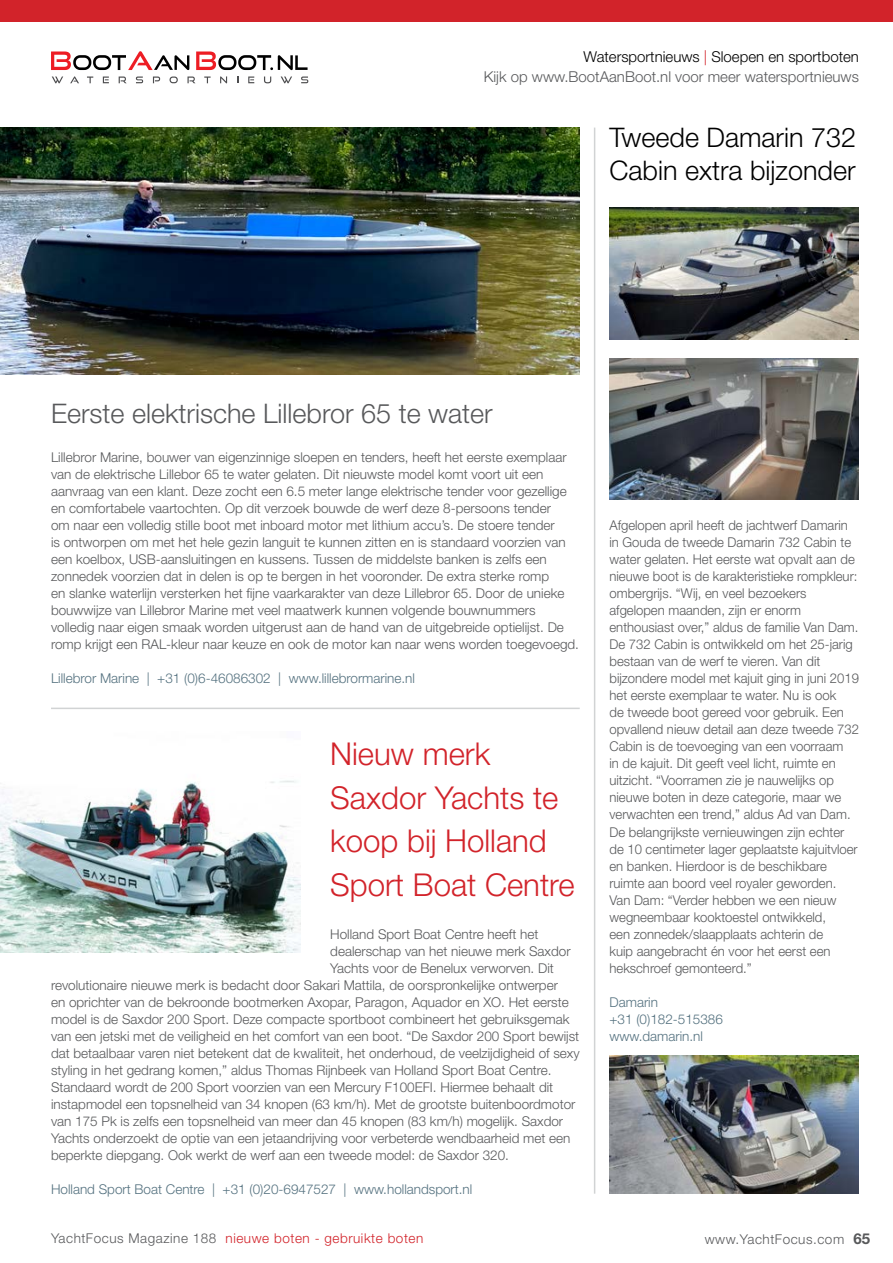
<style>
.page{position:relative;width:893px;height:1263px;background:#fff}
.page>*{position:absolute;margin:0;border:0;box-sizing:border-box;transform-origin:0 0}
.t1{font:300 31.5px/43.5px "Helvetica Neue LT Std";color:#d2232a}
.t2{font:300 27px "Helvetica Neue";color:#58595b}
.t3{font:300 27px/33px "Helvetica Neue";color:#000}
.t4{font:300 15px/20px "Helvetica Neue LT Std";color:#58595b;text-align:right}
.t5{font:300 13.5px/17px "Helvetica Neue";color:#58595b}
.t6{font:300 13.5px/17px "Helvetica Neue";color:#54717f}
.t7{font:300 13.5px "Helvetica Neue LT Std";letter-spacing:.04em;color:#d2232a}
.t8{font:300 13.5px "Helvetica Neue LT Std";letter-spacing:.04em;color:#58595b}
.s1{color:#000}
.s2{color:#d2232a}
.s3{color:#58595b}
.s4{font-weight:700;font-size:15px}
</style>
<div class="page">
<div style="left:0;top:0;width:893px;height:21px;background:#d2232a"></div>
<svg style="left:51px;top:51px;width:138px;height:19px"></svg>
<svg style="left:196px;top:51px;width:112px;height:19px"></svg>
<svg style="left:52px;top:77px;width:11px;height:6px"></svg>
<svg style="left:70px;top:76px;width:9px;height:7px"></svg>
<svg style="left:87px;top:77px;width:6px;height:6px"></svg>
<svg style="left:103px;top:77px;width:6px;height:6px"></svg>
<svg style="left:119px;top:77px;width:7px;height:6px"></svg>
<svg style="left:136px;top:77px;width:7px;height:6px"></svg>
<svg style="left:153px;top:77px;width:7px;height:6px"></svg>
<svg style="left:170px;top:77px;width:8px;height:6px"></svg>
<svg style="left:187px;top:77px;width:8px;height:6px"></svg>
<svg style="left:204px;top:77px;width:7px;height:6px"></svg>
<svg style="left:220px;top:76px;width:7px;height:7px"></svg>
<svg style="left:248px;top:77px;width:6px;height:6px"></svg>
<svg style="left:264px;top:77px;width:7px;height:6px"></svg>
<svg style="left:281px;top:77px;width:11px;height:6px"></svg>
<svg style="left:301px;top:77px;width:7px;height:6px"></svg>
<hr style="left:51px;top:708px;width:529px;height:1px;background:#d1d3d4">
<hr style="left:594px;top:128px;width:1px;height:1066px;background:#d1d3d4">
<img style="left:0;top:128px;width:580px;height:246px">
<img style="left:609px;top:207px;width:250px;height:133px">
<img style="left:609px;top:358px;width:250px;height:142px">
<img style="left:0;top:780px;width:300px;height:172px">
<img style="left:609px;top:1056px;width:250px;height:138px">
<p class="t4" style="left:484px;top:46px;width:377px"><span class="s1">Watersportnieuws</span> <span class="s2">|</span> <span class="s1">Sloepen en sportboten<br></span>Kijk op www.BootAanBoot.nl voor meer watersportnieuws</p>
<h2 class="t3" style="left:609px;top:120px;width:248px">Tweede Damarin 732<br>Cabin extra bijzonder</h2>
<h2 class="t2" style="left:51px;top:397px;width:443px">Eerste elektrische Lillebror 65 te water</h2>
<p class="t5" style="left:51px;top:449px;width:529px">Lillebror Marine, bouwer van eigenzinnige sloepen en tenders, heeft het eerste exemplaar van de elektrische Lillebor 65 te water gelaten. Dit nieuwste model komt voort uit een aanvraag van een klant. Deze zocht een 6.5 meter lange elektrische tender voor gezellige en comfortabele vaartochten. Op dit verzoek bouwde de werf deze 8-persoons tender<br>om naar een volledig stille boot met inboard motor met lithium accu’s. De stoere tender<br>is ontworpen om met het hele gezin languit te kunnen zitten en is standaard voorzien van een koelbox, USB-aansluitingen en kussens. Tussen de middelste banken is zelfs een zonnedek voorzien dat in delen is op te bergen in het vooronder. De extra sterke romp<br>en slanke waterlijn versterken het fijne vaarkarakter van deze Lillebror 65. Door de unieke bouwwijze van Lillebror Marine met veel maatwerk kunnen volgende bouwnummers volledig naar eigen smaak worden uitgerust aan de hand van de uitgebreide optielijst. De romp krijgt een RAL-kleur naar keuze en ook de motor kan naar wens worden toegevoegd.</p>
<p class="t6" style="left:51px;top:670px;width:366px">Lillebror Marine | +31 (0)6-46086302 | www.lillebrormarine.nl</p>
<h1 class="t1" style="left:330px;top:732px;width:246px">Nieuw merk<br>Saxdor Yachts te koop bij Holland<br>Sport Boat Centre</h1>
<p class="t5" style="left:330px;top:925px;width:210px">Holland Sport Boat Centre heeft het</p>
<p class="t5" style="left:330px;top:942px;width:242px">dealerschap van het nieuwe merk Saxdor</p>
<p class="t5" style="left:330px;top:959px;width:225px">Yachts voor de Benelux verworven. Dit</p>
<p class="t5" style="left:51px;top:976px;width:508px">revolutionaire nieuwe merk is bedacht door Sakari Mattila, de oorspronkelijke ontwerper</p>
<p class="t5" style="left:51px;top:993px;width:519px">en oprichter van de bekroonde bootmerken Axopar, Paragon, Aquador en XO. Het eerste</p>
<p class="t5" style="left:51px;top:1010px;width:520px">model is de Saxdor 200 Sport. Deze compacte sportboot combineert het gebruiksgemak</p>
<p class="t5" style="left:51px;top:1027px;width:530px">van een jetski met de veiligheid en het comfort van een boot. “De Saxdor 200 Sport bewijst</p>
<p class="t5" style="left:51px;top:1044px;width:530px">dat betaalbaar varen niet betekent dat de kwaliteit, het onderhoud, de veelzijdigheid of sexy</p>
<p class="t5" style="left:51px;top:1061px;width:502px">styling in het gedrang komen,” aldus Thomas Rijnbeek van Holland Sport Boat Centre.</p>
<p class="t5" style="left:51px;top:1078px;width:504px">Standaard wordt de 200 Sport voorzien van een Mercury F100EFI. Hiermee behaalt dit</p>
<p class="t5" style="left:51px;top:1095px;width:526px">instapmodel een topsnelheid van 34 knopen (63 km/h). Met de grootste buitenboordmotor</p>
<p class="t5" style="left:51px;top:1112px;width:514px">van 175 Pk is zelfs een topsnelheid van meer dan 45 knopen (83 km/h) mogelijk. Saxdor</p>
<p class="t5" style="left:51px;top:1129px;width:521px">Yachts onderzoekt de optie van een jetaandrijving voor verbeterde wendbaarheid met een</p>
<p class="t5" style="left:51px;top:1146px;width:459px">beperkte diepgang. Ook werkt de werf aan een tweede model: de Saxdor 320.</p>
<p class="t6" style="left:51px;top:1180px;width:423px">Holland Sport Boat Centre | +31 (0)20-6947527 | www.hollandsport.nl</p>
<p class="t5" style="left:609px;top:517px;width:251px">Afgelopen april heeft de jachtwerf Damarin in Gouda de tweede Damarin 732 Cabin te water gelaten. Het eerste wat opvalt aan de nieuwe boot is de karakteristieke rompkleur: ombergrijs. “Wij, en veel bezoekers afgelopen maanden, zijn er enorm enthousiast over,” aldus de familie Van Dam.<br>De 732 Cabin is ontwikkeld om het 25-jarig bestaan van de werf te vieren. Van dit bijzondere model met kajuit ging in juni 2019 het eerste exemplaar te water. Nu is ook<br>de tweede boot gereed voor gebruik. Een opvallend nieuw detail aan deze tweede 732<br>Cabin is de toevoeging van een voorraam<br>in de kajuit. Dit geeft veel licht, ruimte en uitzicht. “Voorramen zie je nauwelijks op nieuwe boten in deze categorie, maar we verwachten een trend,” aldus Ad van Dam.<br>De belangrijkste vernieuwingen zijn echter de 10 centimeter lager geplaatste kajuitvloer en banken. Hierdoor is de beschikbare ruimte aan boord veel royaler geworden.<br>Van Dam: “Verder hebben we een nieuw wegneembaar kooktoestel ontwikkeld,<br>een zonnedek/slaapplaats achterin de<br>kuip aangebracht én voor het eerst een hekschroef gemonteerd.”</p>
<p class="t6" style="left:609px;top:993px;width:115px">Damarin<br>+31 (0)182-515386 www.damarin.nl</p>
<p class="t7" style="left:51px;top:1229px;width:374px"><span class="s3">YachtFocus Magazine 188</span> nieuwe boten - gebruikte boten</p>
<p class="t8" style="left:705px;top:1231px;width:167px">www.YachtFocus.com <span class="s4">65</span></p>
</div>
